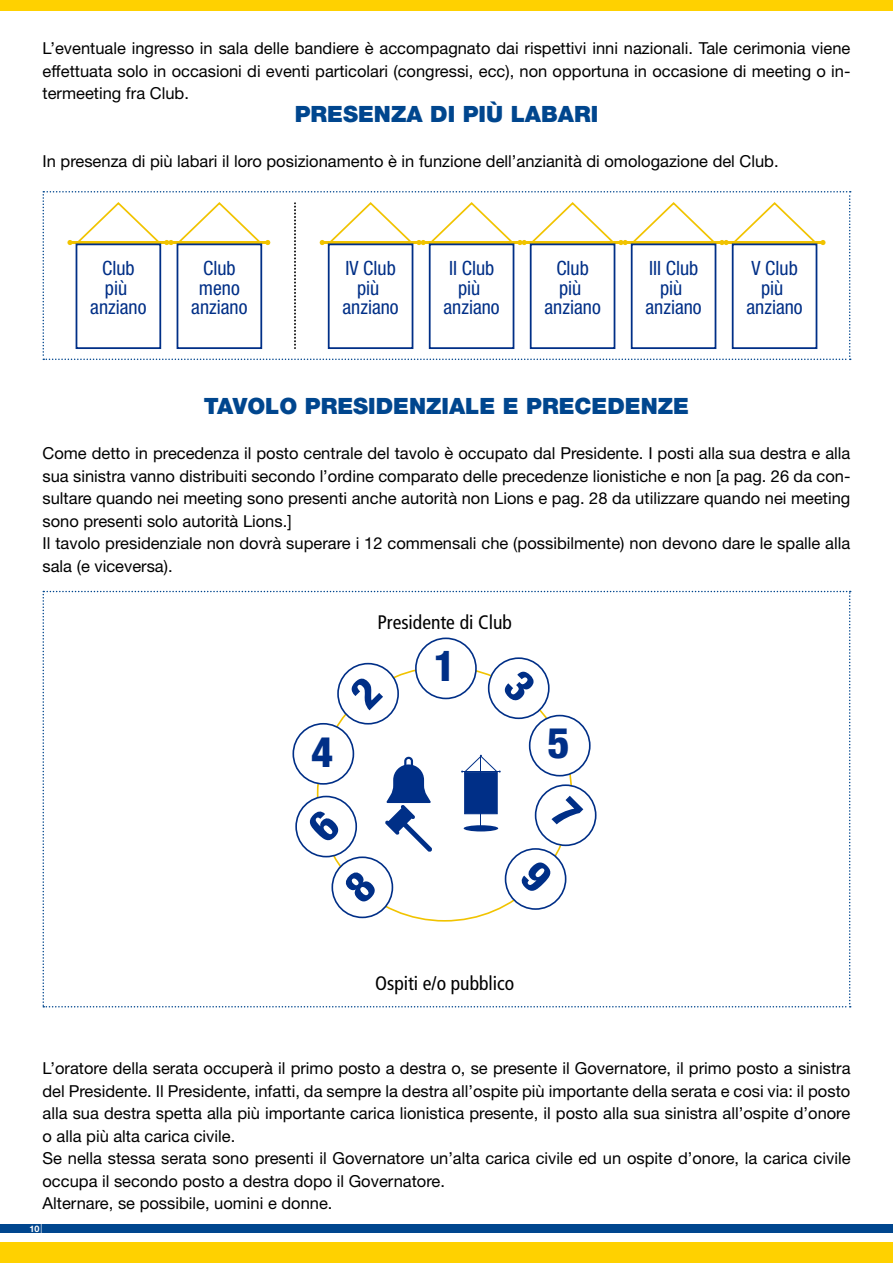
<style>
.page{position:relative;width:893px;height:1263px;background:#fff}
.page>*{position:absolute;margin:0;border:0;box-sizing:border-box;transform-origin:0 0}
.t1{font:800 condensed 42.45px "Helvetica Neue LT Std";color:#002f87}
.t2{font:900 22.5px "Helvetica Neue LT Std";color:#00468e}
.t3{font:condensed 19.65px/19.6px "Helvetica Neue LT Std";color:#002f87;text-align:center}
.t4{font:condensed 19.5px "Frutiger LT Std";color:#000}
.t5{font:16.5px/22.5px "Helvetica Neue LT Std";color:#000}
.t6{font:700 9px "Helvetica Neue LT Std";color:#fff}
.s1{font-weight:400;font-size:12px}
</style>
<div class="page">
<div style="left:0;top:0;width:893px;height:11px;background:#ffd100"></div>
<div style="left:0;top:1242px;width:893px;height:21px;background:#ffd100"></div>
<div style="left:0;top:1225px;width:893px;height:8px;background:#00468e"></div>
<svg style="left:43px;top:191px;width:808px;height:169px"></svg>
<svg style="left:43px;top:591px;width:808px;height:416px"></svg>
<p class="t5" style="left:43px;top:37px;width:809px;text-align:justify">L’eventuale ingresso in sala delle bandiere è accompagnato dai rispettivi inni nazionali. Tale cerimonia viene effettuata solo in occasioni di eventi particolari (congressi, ecc), non opportuna in occasione di meeting o in&shy;termeeting fra Club.</p>
<h2 class="t2" style="left:295px;top:100px;width:305px">PRESENZA DI PIÙ LABARI</h2>
<p class="t5" style="left:43px;top:149px;width:738px">In presenza di più labari il loro posizionamento è in funzione dell’anzianità di omologazione del Club.</p>
<p class="t3" style="left:90px;top:258px;width:58px">Club più anziano</p>
<p class="t3" style="left:545px;top:258px;width:58px">Club più anziano</p>
<p class="t3" style="left:645px;top:258px;width:58px">III Club più anziano</p>
<p class="t3" style="left:746px;top:258px;width:58px">V Club più anziano</p>
<p class="t3" style="left:191px;top:258px;width:58px">Club meno anziano</p>
<p class="t3" style="left:342px;top:258px;width:58px">IV Club più anziano</p>
<p class="t3" style="left:444px;top:258px;width:58px">II Club più anziano</p>
<h2 class="t2" style="left:204px;top:393px;width:487px">TAVOLO PRESIDENZIALE E PRECEDENZE</h2>
<p class="t5" style="left:43px;top:442px;width:809px">Come detto in precedenza il posto centrale del tavolo è occupato dal Presidente. I posti alla sua destra e alla sua sinistra vanno distribuiti secondo l’ordine comparato delle precedenze lionistiche e non [a pag. 26 da con&shy;sultare quando nei meeting sono presenti anche autorità non Lions e pag. 28 da utilizzare quando nei meeting sono presenti solo autorità Lions.]<br>Il tavolo presidenziale non dovrà superare i 12 commensali che (possibilmente) non devono dare le spalle alla sala (e viceversa).</p>
<p class="t4" style="left:377px;top:610px;width:136px">Presidente di Club</p>
<h1 class="t1" style="left:434px;top:640px;width:24px">1</h1>
<h1 class="t1" style="left:311px;top:725px;width:24px">4</h1>
<h1 class="t1" style="left:547px;top:717px;width:24px">5</h1>
<p class="t4" style="left:375px;top:972px;width:141px">Ospiti e/o pubblico</p>
<p class="t5" style="left:43px;top:1057px;width:809px">L’oratore della serata occuperà il primo posto a destra o, se presente il Governatore, il primo posto a sinistra del Presidente. Il Presidente, infatti, da sempre la destra all’ospite più importante della serata e cosi via: il posto alla sua destra spetta alla più importante carica lionistica presente, il posto alla sua sinistra all’ospite d’onore o alla più alta carica civile.<br>Se nella stessa serata sono presenti il Governatore un’alta carica civile ed un ospite d’onore, la carica civile occupa il secondo posto a destra dopo il Governatore.<br>Alternare, se possibile, uomini e donne.</p>
<p class="t6" style="left:29px;top:1223px;width:15px">10<span class="s1">|</span></p>
</div>
